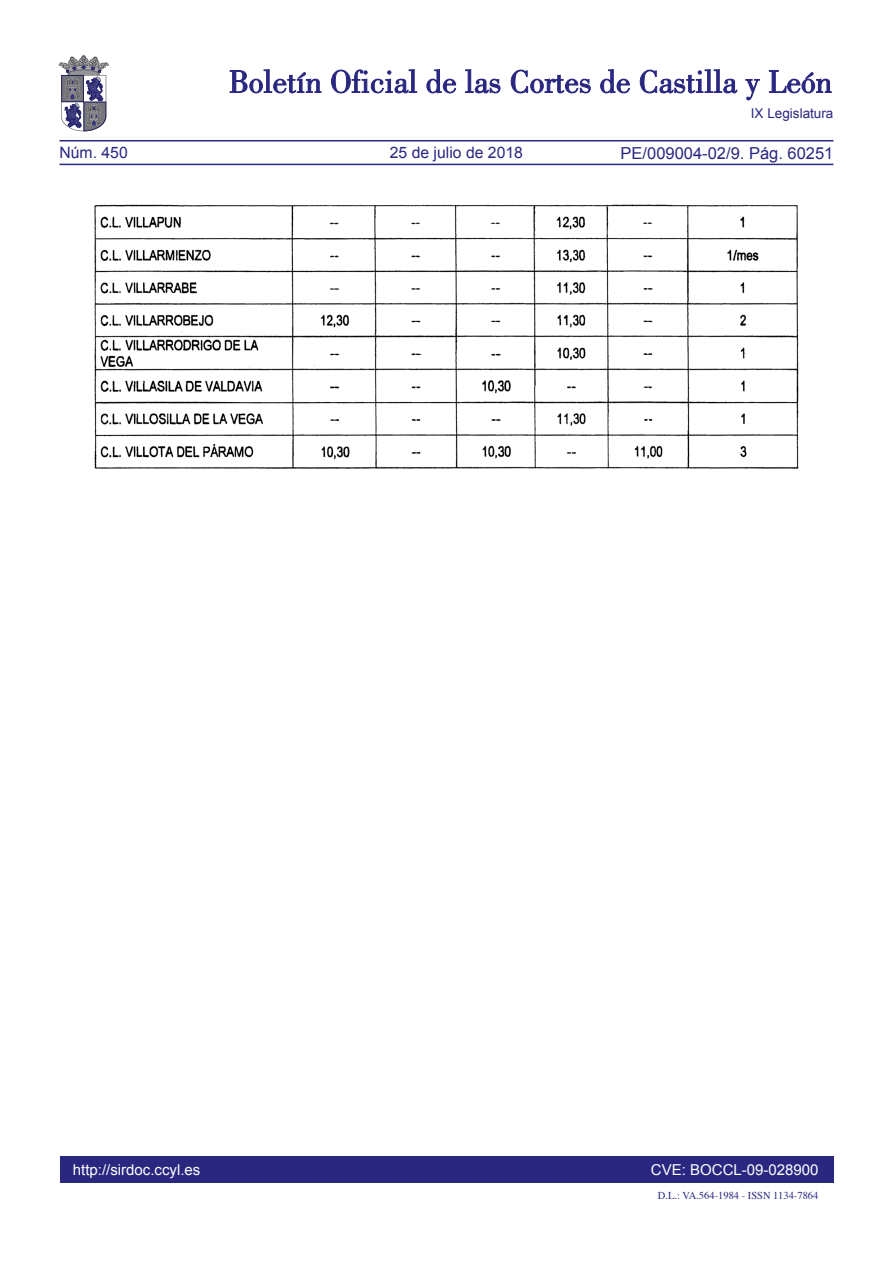
<style>
.page{position:relative;width:893px;height:1263px;background:#fff}
.page>*{position:absolute;margin:0;border:0;box-sizing:border-box;transform-origin:0 0}
.t1{font:16.5px "Arial";color:#292780}
.t2{font:15.75px "Arial";color:#292780}
.t3{font:15px "Arial";color:#fff}
.t4{font:13.5px "Arial";color:#292780}
.t5{font:10.5px "Times";color:#292780}
</style>
<div class="page">
<div style="left:60px;top:1157px;width:773px;height:26px;background:#292780"></div>
<hr style="left:60px;top:164px;width:773px;height:1px;background:#292780">
<hr style="left:60px;top:140px;width:773px;height:1px;background:#292780">
<svg style="left:230px;top:69px;width:91px;height:24px"></svg>
<svg style="left:331px;top:69px;width:86px;height:24px"></svg>
<svg style="left:426px;top:69px;width:30px;height:24px"></svg>
<svg style="left:465px;top:69px;width:35px;height:24px"></svg>
<svg style="left:511px;top:70px;width:80px;height:23px"></svg>
<svg style="left:600px;top:69px;width:30px;height:24px"></svg>
<svg style="left:640px;top:69px;width:97px;height:24px"></svg>
<svg style="left:745px;top:79px;width:15px;height:21px"></svg>
<svg style="left:769px;top:70px;width:62px;height:23px"></svg>
<svg style="left:59px;top:55px;width:49px;height:76px"></svg>
<img style="left:94px;top:204px;width:705px;height:265px">
<p class="t2" style="left:60px;top:142px;width:70px">Núm. 450</p>
<p class="t2" style="left:390px;top:142px;width:135px">25 de julio de 2018</p>
<p class="t4" style="left:751px;top:105px;width:84px">IX Legislatura</p>
<p class="t1" style="left:621px;top:142px;width:214px">PE/009004-02/9. Pág. 60251</p>
<p class="t3" style="left:73px;top:1159px;width:129px">http://sirdoc.ccyl.es</p>
<p class="t3" style="left:651px;top:1159px;width:169px">CVE: BOCCL-09-028900</p>
<p class="t5" style="left:658px;top:1185px;width:162px">D.L.: VA.564-1984 - ISSN 1134-7864</p>
</div>
